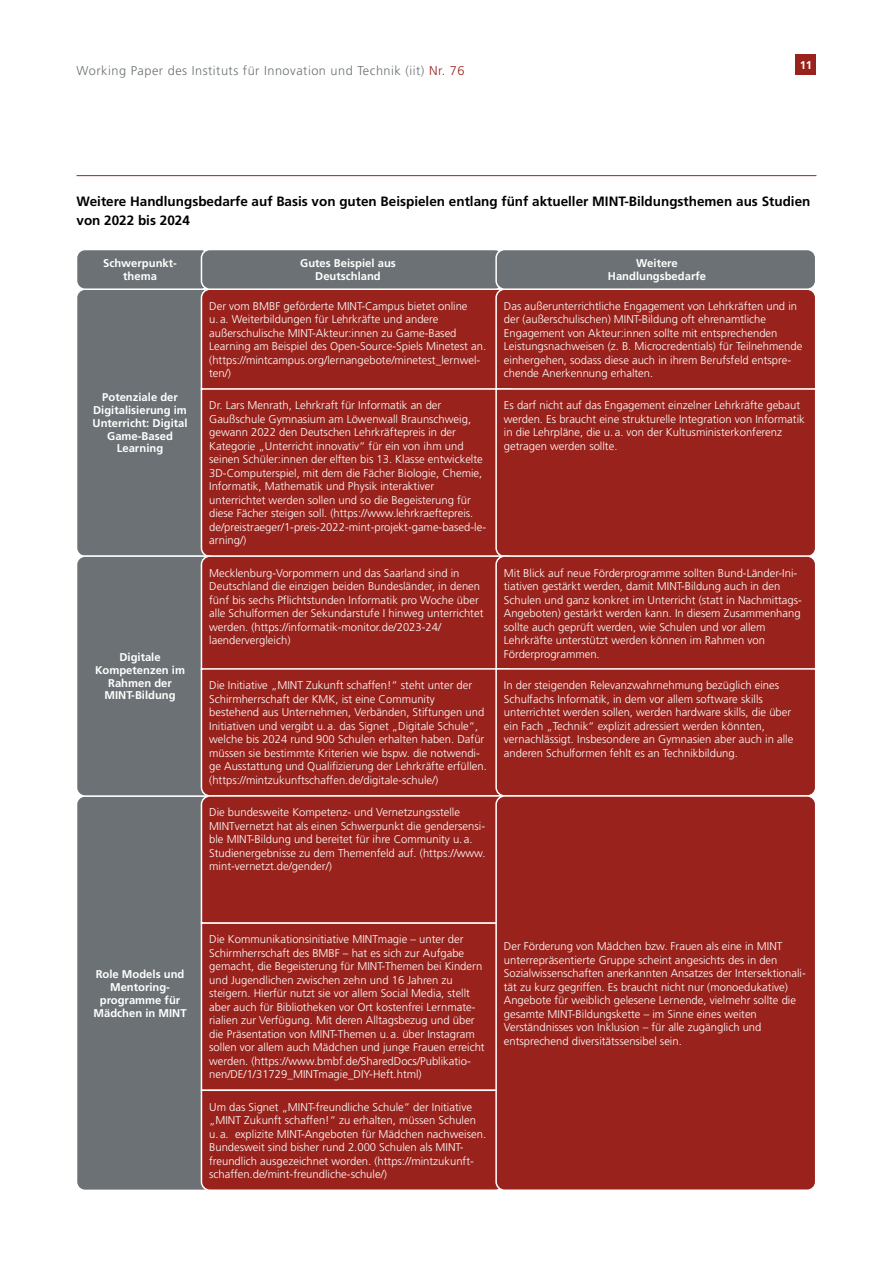
<style>
.page{position:relative;width:893px;height:1263px;background:#fff}
.page>*{position:absolute;margin:0;border:0;box-sizing:border-box;transform-origin:0 0}
.t1{font:700 13.5px/19.5px "Frutiger LT Pro";color:#000}
.t2{font:300 12.75px "Frutiger LT Pro";letter-spacing:.04em;color:#6b7174}
.t3{font:300 11.25px/13.5px "Frutiger LT Pro";color:#fff}
.t4{font:700 11.25px/12.8px "Frutiger LT Pro";color:#fff;text-align:center}
.s1{color:#99231c}
</style>
<div class="page">
<div style="left:795px;top:54px;width:21px;height:21px;background:#99231c"></div>
<div style="left:77px;top:796px;width:141px;height:394px;background:#6b7174;border-radius:9px"></div>
<div style="left:76px;top:795px;width:143px;height:396px;border:2px solid #fff;border-radius:9px"></div>
<hr style="left:77px;top:175px;width:739px;height:1px;background:#99231c">
<div style="left:201px;top:247px;width:294px;height:41px;border:2px solid #fff;border-radius:9px"></div>
<div style="left:495px;top:247px;width:321px;height:41px;border:2px solid #fff;border-radius:9px"></div>
<div style="left:201px;top:922px;width:308px;height:169px;background:#99231c;border:2px solid #fff"></div>
<div style="left:200px;top:1089px;width:298px;height:102px;background:#99231c"></div>
<svg style="left:76px;top:290px;width:739px;height:634px;background:#92342f"></svg>
<div style="left:496px;top:796px;width:320px;height:394px;background:#99231c;border-radius:9px"></div>
<div style="left:495px;top:795px;width:321px;height:396px;border:2px solid #fff;border-radius:9px"></div>
<div style="left:77px;top:249px;width:133px;height:40px;background:#6b7174;border-radius:9px"></div>
<div style="left:76px;top:249px;width:134px;height:41px;border:2px solid #fff;border-radius:9px"></div>
<div style="left:201px;top:249px;width:303px;height:40px;background:#6b7174;border-radius:9px"></div>
<div style="left:201px;top:249px;width:303px;height:41px;border:2px solid #fff;border-radius:9px"></div>
<div style="left:496px;top:249px;width:320px;height:40px;background:#6b7174;border-radius:9px"></div>
<div style="left:495px;top:249px;width:321px;height:41px;border:2px solid #fff;border-radius:9px"></div>
<p class="t2" style="left:77px;top:63px;width:389px">Working Paper des Instituts für Innovation und Technik (iit) <span class="s1">Nr. 76</span></p>
<p class="t4" style="left:800px;top:59px;width:14px">11</p>
<p class="t1" style="left:77px;top:191px;width:735px">Weitere Handlungsbedarfe auf Basis von guten Beispielen entlang fünf aktueller MINT-Bildungsthemen aus Studien von 2022 bis 2024</p>
<p class="t4" style="left:103px;top:257px;width:75px">Schwerpunkt&shy;thema</p>
<p class="t4" style="left:300px;top:257px;width:97px">Gutes Beispiel aus<br>Deutschland</p>
<p class="t4" style="left:608px;top:257px;width:100px">Weitere<br>Handlungsbedarfe</p>
<p class="t4" style="left:93px;top:391px;width:97px">Potenziale der<br>Digitalisierung im<br>Unterricht: Digital<br>Game-Based<br>Learning</p>
<p class="t4" style="left:95px;top:651px;width:92px">Digitale<br>Kompetenzen im<br>Rahmen der<br>MINT-Bildung</p>
<p class="t3" style="left:209px;top:299px;width:278px">Der vom BMBF geförderte MINT-Campus bietet online<br>u. a. Weiterbildungen für Lehrkräfte und andere außerschulische MINT-Akteur:innen zu Game-Based Learning am Beispiel des Open-Source-Spiels Minetest an. (https://mintcampus.org/lernangebote/minetest_lernwel&shy;ten/)</p>
<p class="t3" style="left:504px;top:299px;width:300px">Das außerunterrichtliche Engagement von Lehrkräften und in der (außerschulischen) MINT-Bildung oft ehrenamtliche Engagement von Akteur:innen sollte mit entsprechenden Leistungsnachweisen (z. B. Microcredentials) für Teilnehmende einhergehen, sodass diese auch in ihrem Berufsfeld entspre&shy;chende Anerkennung erhalten.</p>
<p class="t3" style="left:209px;top:399px;width:278px">Dr. Lars Menrath, Lehrkraft für Informatik an der Gaußschule Gymnasium am Löwenwall Braunschweig, gewann 2022 den Deutschen Lehrkräftepreis in der Kategorie „Unterricht innovativ“ für ein von ihm und seinen Schüler:innen der elften bis 13. Klasse entwickelte 3D-Computerspiel, mit dem die Fächer Biologie, Chemie, Informatik, Mathematik und Physik interaktiver unterrichtet werden sollen und so die Begeisterung für diese Fächer steigen soll. (https://www.lehrkraeftepreis. de/preistraeger/1-preis-2022-mint-projekt-game-based-le&shy;arning/)</p>
<p class="t3" style="left:504px;top:399px;width:302px">Es darf nicht auf das Engagement einzelner Lehrkräfte gebaut werden. Es braucht eine strukturelle Integration von Informatik in die Lehrpläne, die u. a. von der Kultusministerkonferenz getragen werden sollte.</p>
<p class="t3" style="left:209px;top:566px;width:276px">Mecklenburg-Vorpommern und das Saarland sind in Deutschland die einzigen beiden Bundesländer, in denen fünf bis sechs Pflichtstunden Informatik pro Woche über alle Schulformen der Sekundarstufe I hinweg unterrichtet werden. (https://informatik-monitor.de/2023-24/ laendervergleich)</p>
<p class="t3" style="left:504px;top:566px;width:299px">Mit Blick auf neue Förderprogramme sollten Bund-Länder-Ini&shy;tiativen gestärkt werden, damit MINT-Bildung auch in den Schulen und ganz konkret im Unterricht (statt in Nachmittags-Angeboten) gestärkt werden kann. In diesem Zusammenhang sollte auch geprüft werden, wie Schulen und vor allem Lehrkräfte unterstützt werden können im Rahmen von Förderprogrammen.</p>
<p class="t3" style="left:209px;top:679px;width:279px">Die Initiative „MINT Zukunft schaffen!“ steht unter der Schirmherrschaft der KMK, ist eine Community bestehend aus Unternehmen, Verbänden, Stiftungen und Initiativen und vergibt u. a. das Signet „Digitale Schule“, welche bis 2024 rund 900 Schulen erhalten haben. Dafür müssen sie bestimmte Kriterien wie bspw. die notwendi&shy;ge Ausstattung und Qualifizierung der Lehrkräfte erfüllen. (https://mintzukunftschaffen.de/digitale-schule/)</p>
<p class="t3" style="left:504px;top:679px;width:291px">In der steigenden Relevanzwahrnehmung bezüglich eines Schulfachs Informatik, in dem vor allem software skills unterrichtet werden sollen, werden hardware skills, die über ein Fach „Technik“ explizit adressiert werden könnten, vernachlässigt. Insbesondere an Gymnasien aber auch in alle anderen Schulformen fehlt es an Technikbildung.</p>
<p class="t3" style="left:209px;top:806px;width:278px">Die bundesweite Kompetenz- und Vernetzungsstelle MINTvernetzt hat als einen Schwerpunkt die gendersensi&shy;ble MINT-Bildung und bereitet für ihre Community u. a.<br>Studienergebnisse zu dem Themenfeld auf. (https://www. mint-vernetzt.de/gender/)</p>
<p class="t4" style="left:93px;top:968px;width:95px">Role Models und<br>Mentoring&shy;programme für<br>Mädchen in MINT</p>
<p class="t3" style="left:209px;top:933px;width:277px">Die Kommunikationsinitiative MINTmagie – unter der Schirmherrschaft des BMBF – hat es sich zur Aufgabe gemacht, die Begeisterung für MINT-Themen bei Kindern und Jugendlichen zwischen zehn und 16 Jahren zu steigern. Hierfür nutzt sie vor allem Social Media, stellt aber auch für Bibliotheken vor Ort kostenfrei Lernmate&shy;rialien zur Verfügung. Mit deren Alltagsbezug und über die Präsentation von MINT-Themen u. a. über Instagram sollen vor allem auch Mädchen und junge Frauen erreicht werden. (https://www.bmbf.de/SharedDocs/Publikatio&shy;nen/DE/1/31729_MINTmagie_DIY-Heft.html)</p>
<p class="t3" style="left:209px;top:1100px;width:278px">Um das Signet „MINT-freundliche Schule“ der Initiative „MINT Zukunft schaffen!“ zu erhalten, müssen Schulen u. a. explizite MINT-Angeboten für Mädchen nachweisen.<br>Bundesweit sind bisher rund 2.000 Schulen als MINT&shy;freundlich ausgezeichnet worden. (https://mintzukunft&shy;schaffen.de/mint-freundliche-schule/)</p>
<p class="t3" style="left:504px;top:939px;width:303px">Der Förderung von Mädchen bzw. Frauen als eine in MINT unterrepräsentierte Gruppe scheint angesichts des in den Sozialwissenschaften anerkannten Ansatzes der Intersektionali&shy;tät zu kurz gegriffen. Es braucht nicht nur (monoedukative)<br>Angebote für weiblich gelesene Lernende, vielmehr sollte die gesamte MINT-Bildungskette – im Sinne eines weiten Verständnisses von Inklusion – für alle zugänglich und entsprechend diversitätssensibel sein.</p>
</div>
